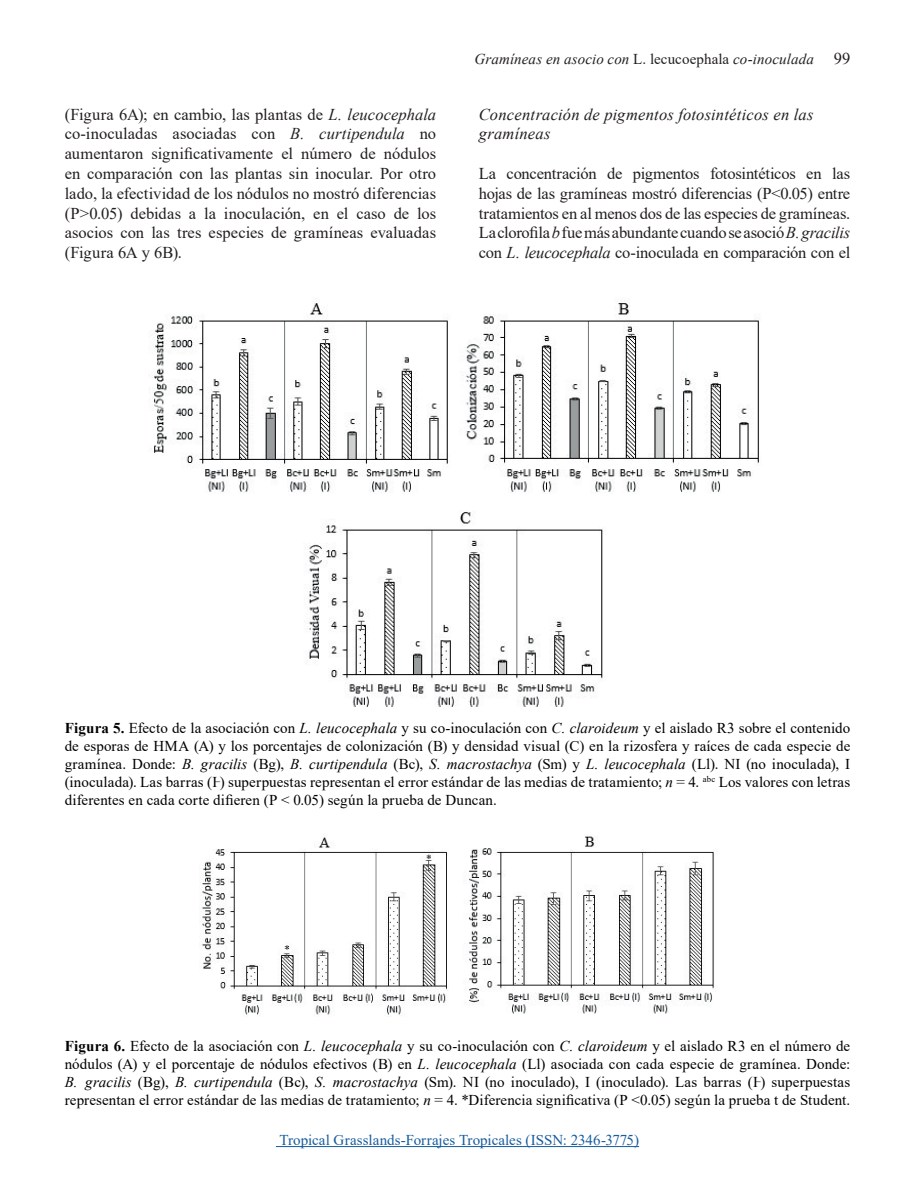
<style>
.page{position:relative;width:915px;height:1191px;background:#fff}
.page>*{position:absolute;margin:0;border:0;box-sizing:border-box;transform-origin:0 0}
.t1{font:16.5px/19.8px "Times New Roman";letter-spacing:-.005em;color:#231f20;text-align:justify}
.t2{font:italic 16.5px/19.8px "Times New Roman";letter-spacing:.01em;color:#231f20}
.t3{font:15px/18px "Times New Roman";letter-spacing:.005em;color:#000001;text-align:justify}
.t4{font:15px "Times New Roman";color:#175d9e}
.t5{font:italic 15px "Times New Roman";letter-spacing:.01em;color:#231f20}
.s1{font-style:normal}
.s2{font-style:normal;font-size:16.5px}
.s3{font-style:italic}
.s4{font-weight:700}
</style>
<div class="page">
<hr style="left:276px;top:1146px;width:362px;height:1px;background:#175d9e">
<img style="left:148px;top:298px;width:611px;height:409px">
<img style="left:199px;top:836px;width:518px;height:180px">
<p class="t5" style="left:474px;top:48px;width:377px">Gramíneas en asocio con <span class="s1">L. lecucoephala</span> co-inoculada <span class="s2">99</span></p>
<p class="t1" style="left:65px;top:104px;width:373px">(Figura 6A); en cambio, las plantas de <span class="s3">L. leucocephala </span>co-inoculadas asociadas con <span class="s3">B. curtipendula</span> no aumentaron significativamente el número de nódulos en comparación con las plantas sin inocular. Por otro lado, la efectividad de los nódulos no mostró diferencias (P&gt;0.05) debidas a la inoculación, en el caso de los asocios con las tres especies de gramíneas evaluadas (Figura 6A y 6B).</p>
<p class="t2" style="left:478px;top:104px;width:336px">Concentración de pigmentos fotosintéticos en las gramíneas</p>
<p class="t1" style="left:478px;top:163px;width:373px">La concentración de pigmentos fotosintéticos en las hojas de las gramíneas mostró diferencias (P&lt;0.05) entre tratamientos en al menos dos de las especies de gramíneas.<br>La clorofila <span class="s3">b</span> fue más abundante cuando se asoció <span class="s3">B. gracilis </span>con <span class="s3">L. leucocephala</span> co-inoculada en comparación con el</p>
<p class="t3" style="left:65px;top:718px;width:786px"><span class="s4">Figura 5.</span> Efecto de la asociación con <span class="s3">L. leucocephala</span> y su co-inoculación con <span class="s3">C. claroideum</span> y el aislado R3 sobre el contenido de esporas de HMA (A) y los porcentajes de colonización (B) y densidad visual (C) en la rizosfera y raíces de cada especie de gramínea. Donde: <span class="s3">B. gracilis</span> (Bg), <span class="s3">B. curtipendula</span> (Bc), <span class="s3">S. macrostachya</span> (Sm) y <span class="s3">L. leucocephala</span> (Ll). NI (no inoculada), I (inoculada). Las barras (Ͱ) superpuestas representan el error estándar de las medias de tratamiento; <span class="s3">n</span> = 4. <sup>abc</sup> Los valores con letras diferentes en cada corte difieren (P &lt; 0.05) según la prueba de Duncan.</p>
<p class="t3" style="left:65px;top:1036px;width:786px"><span class="s4">Figura 6.</span> Efecto de la asociación con <span class="s3">L. leucocephala</span> y su co-inoculación con <span class="s3">C. claroideum</span> y el aislado R3 en el número de nódulos (A) y el porcentaje de nódulos efectivos (B) en <span class="s3">L. leucocephala</span> (Ll) asociada con cada especie de gramínea. Donde:<br><span class="s3">B. gracilis</span> (Bg), <span class="s3">B. curtipendula</span> (Bc), <span class="s3">S. macrostachya</span> (Sm). NI (no inoculado), I (inoculado). Las barras (Ͱ) superpuestas representan el error estándar de las medias de tratamiento; <span class="s3">n</span> = 4. *Diferencia significativa (P &lt;0.05) según la prueba t de Student.</p>
<p class="t4" style="left:279px;top:1129px;width:361px">Tropical Grasslands-Forrajes Tropicales (ISSN: 2346-3775)</p>
</div>
